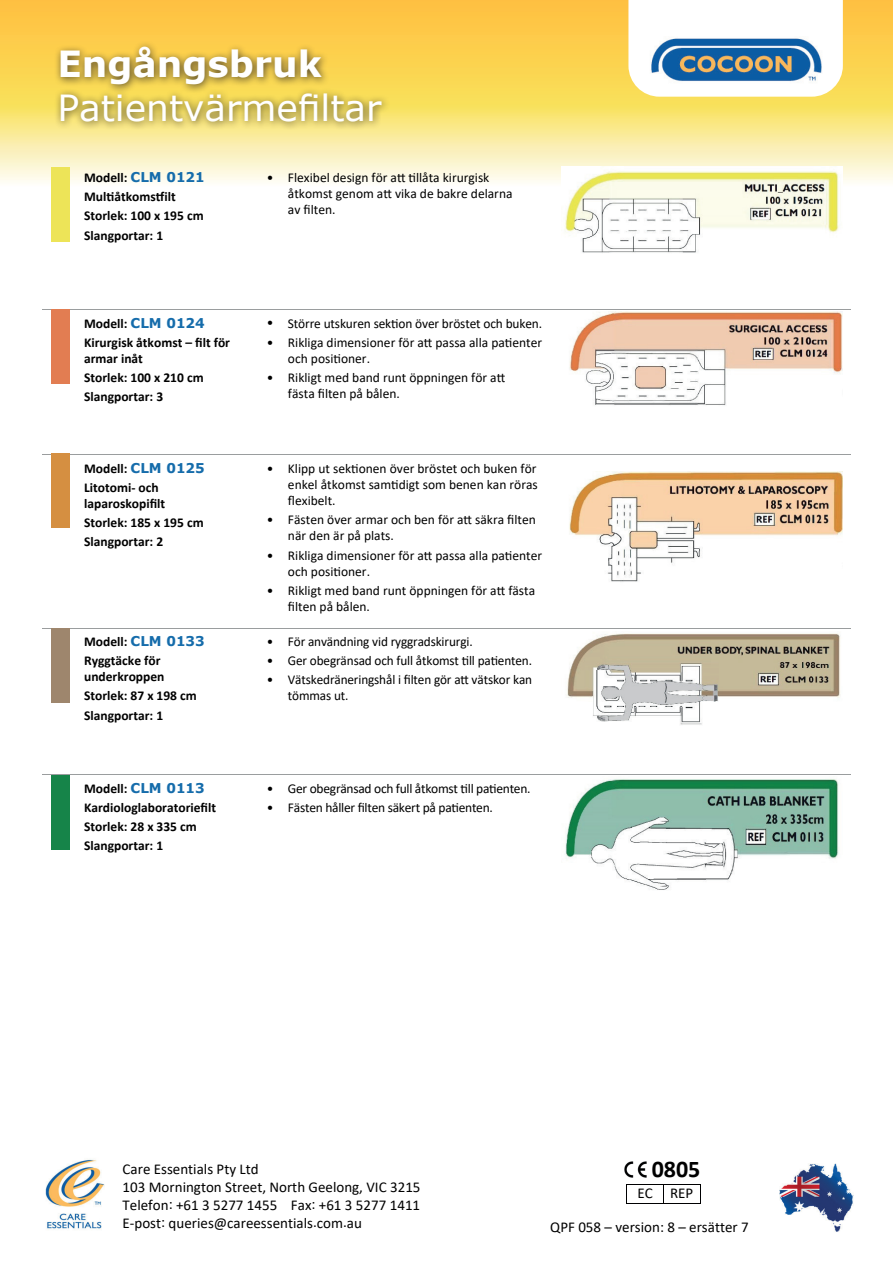
<style>
.page{position:relative;width:893px;height:1263px;background:#fff}
.page>*{position:absolute;margin:0;border:0;box-sizing:border-box;transform-origin:0 0}
.t1{font:36px "Verdana";color:#fff}
.t2{font:700 36px "Verdana";color:#fff}
.t3{font:700 24px "Calibri";color:#000}
.t4{font:15px/18px "Calibri";color:#000}
.t5{font:13.5px/16.2px "Calibri";color:#000}
.t6{font:700 13.5px/19.2px "Calibri";color:#000}
.t7{font:13.5px "Calibri";letter-spacing:-.02em;color:#000}
.s1{font-family:"Verdana";color:#156cab}
</style>
<div class="page">
<img style="left:45px;top:1159px;width:60px;height:70px">
<img style="left:779px;top:1163px;width:75px;height:69px">
<img style="left:624px;top:1162px;width:23px;height:16px">
<hr style="left:627px;top:1183px;width:36px;height:1px;background:#000001">
<hr style="left:664px;top:1183px;width:36px;height:1px;background:#000001">
<svg style="left:626px;top:1184px;width:1px;height:20px"></svg>
<hr style="left:627px;top:1203px;width:36px;height:1px;background:#000001">
<svg style="left:663px;top:1184px;width:1px;height:20px"></svg>
<hr style="left:664px;top:1203px;width:36px;height:1px;background:#000001">
<svg style="left:700px;top:1184px;width:1px;height:20px"></svg>
<img style="left:0;top:0;width:893px;height:182px">
<svg style="left:628px;top:0;width:215px;height:97px"></svg>
<img style="left:645px;top:37px;width:180px;height:47px">
<div style="left:54px;top:41px;width:337px;height:90px;background:#231f20;opacity:.75"></div>
<hr style="left:43px;top:309px;width:808px;height:1px;background:#9a9d9e">
<hr style="left:43px;top:628px;width:808px;height:1px;background:#9a9d9e">
<hr style="left:43px;top:774px;width:808px;height:1px;background:#9a9d9e">
<hr style="left:43px;top:454px;width:808px;height:1px;background:#9a9d9e">
<img style="left:562px;top:167px;width:281px;height:86px">
<img style="left:569px;top:312px;width:274px;height:94px">
<img style="left:569px;top:471px;width:274px;height:111px">
<img style="left:567px;top:633px;width:273px;height:92px">
<img style="left:564px;top:779px;width:275px;height:111px">
<div style="left:51px;top:167px;width:19px;height:74px;background:#ede458"></div>
<div style="left:51px;top:309px;width:19px;height:75px;background:#e27d52"></div>
<div style="left:51px;top:454px;width:19px;height:74px;background:#d58f41"></div>
<div style="left:51px;top:628px;width:19px;height:74px;background:#9e866d"></div>
<div style="left:51px;top:775px;width:19px;height:74px;background:#168449"></div>
<h1 class="t2" style="left:57px;top:39px;width:266px">Engångsbruk</h1>
<h1 class="t1" style="left:57px;top:83px;width:326px">Patientvärmefiltar</h1>
<p class="t6" style="left:84px;top:168px;width:122px">Modell: <span class="s1">CLM 0121<br></span>Multiåtkomstfilt<br>Storlek: 100 x 195 cm<br>Slangportar: 1</p>
<p class="t6" style="left:84px;top:313px;width:148px">Modell: <span class="s1">CLM 0124<br></span>Kirurgisk åtkomst – filt för</p>
<p class="t6" style="left:84px;top:349px;width:121px">armar inåt<br>Storlek: 100 x 210 cm<br>Slangportar: 3</p>
<p class="t6" style="left:84px;top:458px;width:122px">Modell: <span class="s1">CLM 0125<br></span>Litotomi- och</p>
<p class="t6" style="left:84px;top:494px;width:121px">laparoskopifilt<br>Storlek: 185 x 195 cm<br>Slangportar: 2</p>
<p class="t6" style="left:84px;top:632px;width:122px">Modell: <span class="s1">CLM 0133<br></span>Ryggtäcke för</p>
<p class="t6" style="left:84px;top:667px;width:114px">underkroppen<br>Storlek: 87 x 198 cm<br>Slangportar: 1</p>
<p class="t6" style="left:84px;top:778px;width:133px">Modell: <span class="s1">CLM 0113<br></span>Kardiologlaboratoriefilt<br>Storlek: 28 x 335 cm<br>Slangportar: 1</p>
<p class="t5" style="left:288px;top:169px;width:226px;text-indent:-21px">• Flexibel design för att tillåta kirurgisk åtkomst genom att vika de bakre delarna av filten.</p>
<p class="t5" style="left:267px;top:315px;width:277px">• Större utskuren sektion över bröstet och buken.</p>
<p class="t5" style="left:288px;top:334px;width:256px;text-indent:-21px">• Rikliga dimensioner för att passa alla patienter och positioner.</p>
<p class="t5" style="left:288px;top:369px;width:219px;text-indent:-21px">• Rikligt med band runt öppningen för att fästa filten på bålen.</p>
<p class="t5" style="left:288px;top:460px;width:251px;text-align:justify;text-indent:-21px">• Klipp ut sektionen över bröstet och buken för enkel åtkomst samtidigt som benen kan röras flexibelt.</p>
<p class="t5" style="left:288px;top:511px;width:249px;text-indent:-21px">• Fästen över armar och ben för att säkra filten när den är på plats.</p>
<p class="t5" style="left:288px;top:547px;width:256px;text-indent:-21px">• Rikliga dimensioner för att passa alla patienter och positioner.</p>
<p class="t5" style="left:288px;top:582px;width:249px;text-indent:-21px">• Rikligt med band runt öppningen för att fästa filten på bålen.</p>
<p class="t5" style="left:267px;top:633px;width:207px">• För användning vid ryggradskirurgi.</p>
<p class="t5" style="left:267px;top:652px;width:267px">• Ger obegränsad och full åtkomst till patienten.</p>
<p class="t5" style="left:288px;top:671px;width:246px;text-indent:-21px">• Vätskedräneringshål i filten gör att vätskor kan tömmas ut.</p>
<p class="t7" style="left:267px;top:779px;width:265px">• Ger obegränsad och full åtkomst till patienten.</p>
<p class="t7" style="left:267px;top:798px;width:228px">• Fästen håller filten säkert på patienten.</p>
<p class="t4" style="left:123px;top:1160px;width:299px">Care Essentials Pty Ltd<br>103 Mornington Street, North Geelong, VIC 3215<br>Telefon: +61 3 5277 1455 Fax: +61 3 5277 1411<br>E-post: queries@careessentials.com.au</p>
<h2 class="t3" style="left:652px;top:1152px;width:50px">0805</h2>
<p class="t4" style="left:637px;top:1183px;width:57px">EC REP</p>
<p class="t4" style="left:550px;top:1218px;width:200px">QPF 058 – version: 8 – ersätter 7</p>
</div>
